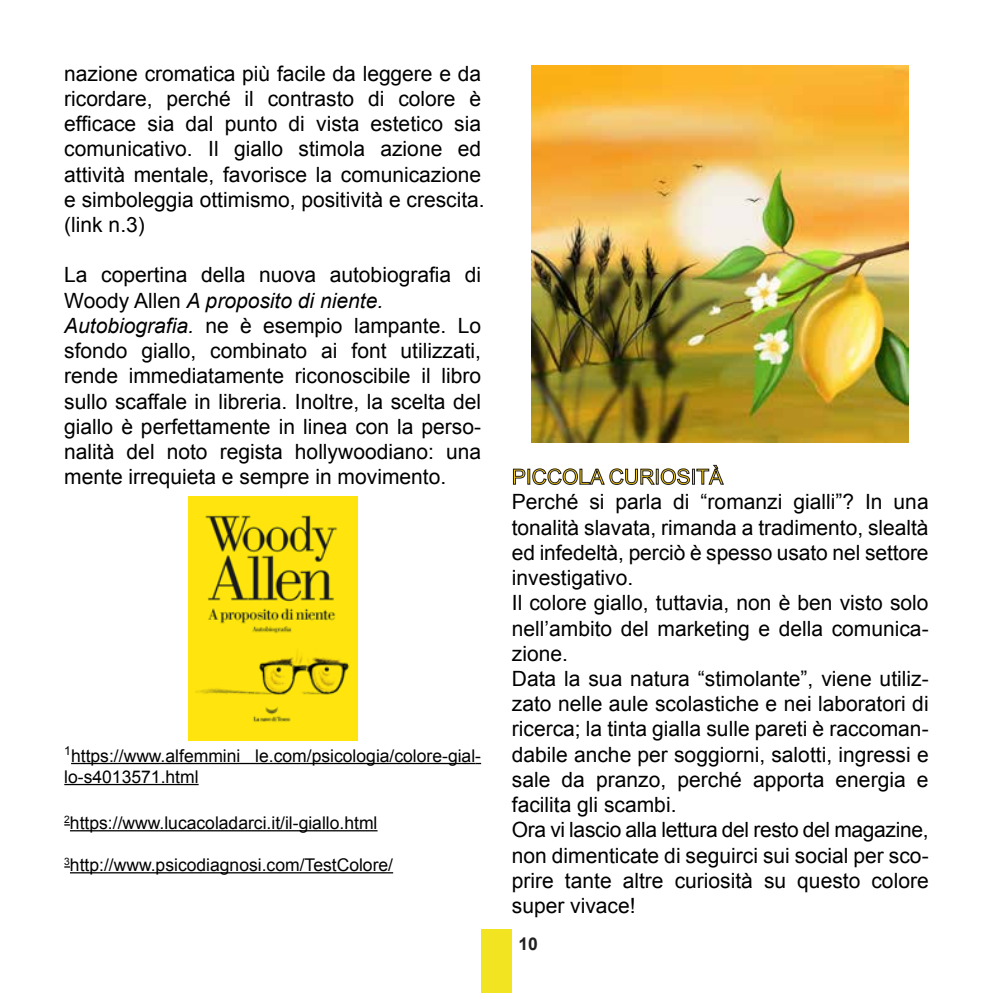
<style>
.page{position:relative;width:993px;height:993px;background:#fff}
.page>*{position:absolute;margin:0;border:0;box-sizing:border-box;transform-origin:0 0}
.t1{font:21px/25.2px "Arial";color:#000}
.t2{font:21px "Arial";color:#ffd40f}
.t3{font:17.5px/21px "Arial";color:#000}
.t4{font:700 17.5px "Arial";color:#221f1f}
.s1{font-style:italic}
</style>
<div class="page">
<div style="left:481px;top:928px;width:30px;height:64px;background:#f2e421"></div>
<svg style="left:513px;top:468px;width:12px;height:17px"></svg>
<svg style="left:532px;top:464px;width:192px;height:21px"></svg>
<hr style="left:71px;top:762px;width:404px;height:1px;background:#000">
<hr style="left:64px;top:783px;width:134px;height:1px;background:#000">
<hr style="left:70px;top:829px;width:307px;height:2px;background:#000">
<hr style="left:70px;top:871px;width:323px;height:2px;background:#000">
<img style="left:188px;top:496px;width:169px;height:244px">
<img style="left:531px;top:66px;width:377px;height:376px">
<p class="t1" style="left:64px;top:60px;width:422px">nazione cromatica più facile da leggere e da ricordare, perché il contrasto di colore è efficace sia dal punto di vista estetico sia comunicativo. Il giallo stimola azione ed attività mentale, favorisce la comunicazione e simboleggia ottimismo, positività e crescita. (link n.3)</p>
<p class="t1" style="left:64px;top:262px;width:418px">La copertina della nuova autobiografia di Woody Allen <span class="s1">A proposito di niente.<br>Autobiografia.</span> ne è esempio lampante. Lo sfondo giallo, combinato ai font utilizzati, rende immediatamente riconoscibile il libro sullo scaffale in libreria. Inoltre, la scelta del giallo è perfettamente in linea con la perso&shy;nalità del noto regista hollywoodiano: una mente irrequieta e sempre in movimento.</p>
<p class="t3" style="left:64px;top:744px;width:418px"><sup>1</sup>https://www.alfemmini le.com/psicologia/colore-gial&shy;lo-s4013571.html</p>
<p class="t3" style="left:64px;top:811px;width:314px"><sup>2</sup>https://www.lucacoladarci.it/il-giallo.html</p>
<p class="t3" style="left:64px;top:853px;width:330px"><sup>3</sup>http://www.psicodiagnosi.com/TestColore/</p>
<p class="t2" style="left:511px;top:462px;width:213px">PICCOLA CURIOSITÀ</p>
<p class="t1" style="left:511px;top:489px;width:418px">Perché si parla di “romanzi gialli”? In una tonalità slavata, rimanda a tradimento, slealtà ed infedeltà, perciò è spesso usato nel settore investigativo.<br>Il colore giallo, tuttavia, non è ben visto solo nell’ambito del marketing e della comunica&shy;zione.<br>Data la sua natura “stimolante”, viene utiliz&shy;zato nelle aule scolastiche e nei laboratori di ricerca; la tinta gialla sulle pareti è raccoman&shy;dabile anche per soggiorni, salotti, ingressi e sale da pranzo, perché apporta energia e facilita gli scambi.<br>Ora vi lascio alla lettura del resto del magazine, non dimenticate di seguirci sui social per sco&shy;prire tante altre curiosità su questo colore super vivace!</p>
<p class="t4" style="left:518px;top:931px;width:21px">10</p>
</div>
